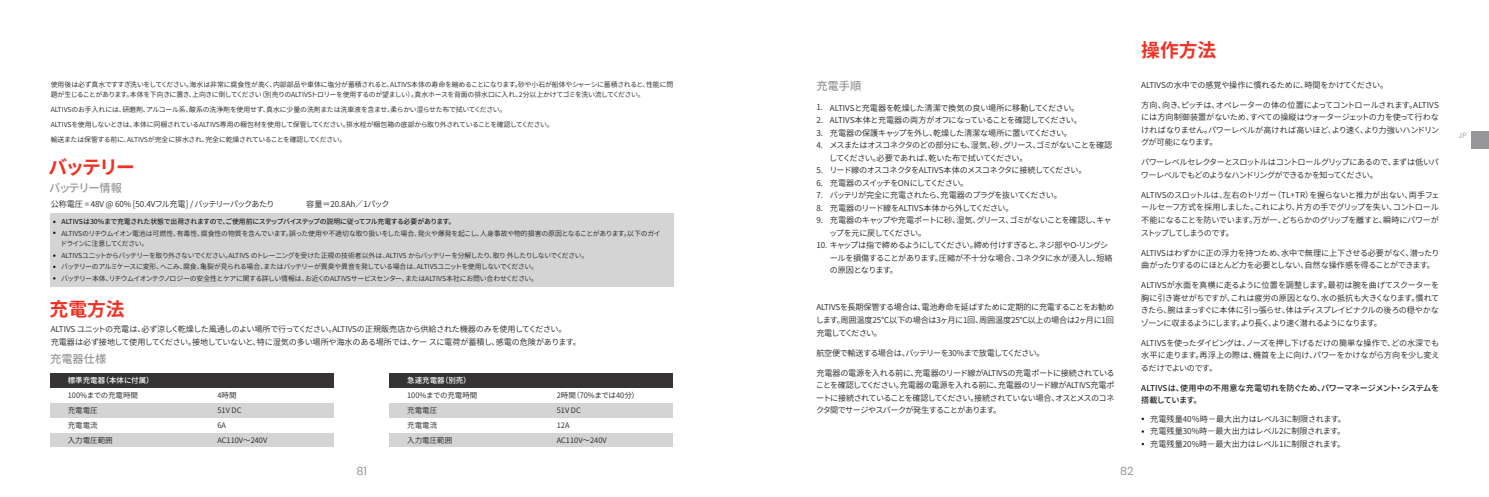
<style>
.page{position:relative;width:1489px;height:497px;background:#fff}
.page>*{position:absolute;margin:0;border:0;box-sizing:border-box;transform-origin:0 0}
.t1{font:700 18.75px "Source Han Sans JP";color:#f03023}
.t2{font:500 11.25px "Source Han Sans JP";color:#969698}
.t3{font:500 11.25px "Source Han Sans JP";letter-spacing:-.12em;color:#969698}
.t4{font:11.25px "Poppins";color:#969698}
.t5{font:8.12px/12.5px "Source Han Sans JP";letter-spacing:-.045em;color:#241f1f;text-align:justify}
.t6{font:8.12px/12.5px "Source Han Sans JP";letter-spacing:-.07em;color:#241f1f}
.t7{font:500 8.12px/12.5px "Source Han Sans JP";letter-spacing:-.015em;color:#241f1f}
.t8{font:8.12px "Source Han Sans JP";letter-spacing:-.02em;color:#241f1f}
.t9{font:8.12px "Source Han Sans JP";letter-spacing:-.075em;color:#241f1f}
.t10{font:8.12px/12.5px "Source Han Sans CN";color:#241f1f;text-align:justify}
.t11{font:8.12px "Source Han Sans JP";letter-spacing:-.01em;color:#241f1f}
.t12{font:7.5px/15px "Source Han Sans JP";color:#241f1f}
.t13{font:500 7.5px "Source Han Sans JP";color:#fff}
.t14{font:300 7.5px "Poppins";color:#969698}
.t15{font:6.88px/14.8px "Source Han Sans JP";letter-spacing:-.035em;color:#241f1f}
.t16{font:6.88px/11.9px "Source Han Sans JP";letter-spacing:-.06em;color:#241f1f}
.t17{font:500 6.88px "Source Han Sans JP";letter-spacing:-.04em;color:#241f1f}
.s1{font-family:"Source Han Sans CN"}
</style>
<div class="page">
<div style="left:50px;top:213px;width:623px;height:73px;background:#d5d4d5"></div>
<div style="left:50px;top:373px;width:284px;height:14px;background:#353334"></div>
<div style="left:50px;top:402px;width:284px;height:15px;background:#d5d4d5"></div>
<div style="left:50px;top:432px;width:284px;height:14px;background:#d5d4d5"></div>
<div style="left:389px;top:373px;width:284px;height:14px;background:#353334"></div>
<div style="left:389px;top:402px;width:284px;height:15px;background:#d5d4d5"></div>
<div style="left:389px;top:432px;width:284px;height:14px;background:#d5d4d5"></div>
<div style="left:1470px;top:131px;width:18px;height:18px;background:#969698"></div>
<p class="t15" style="left:51px;top:79px;width:624px;line-height:10.6px">使用後は必ず真水ですすぎ洗いをしてください。海水は非常に腐食性が高く、内部部品や車体に塩分が蓄積されると、ALTIVS本体の寿命を縮めることになります。砂や小石が船体やシャーシに蓄積されると、性能に問題が生じることがあります。本体を下向きに置き、上向きに倒してください（別売りのALTIVSトロリーを使用するのが望ましい）。真水ホースを背面の排水口に入れ、2分以上かけてゴミを洗い流してください。</p>
<p class="t15" style="left:51px;top:102px;width:504px">ALTIVSのお手入れには、研磨剤、アルコール系、酸系の洗浄剤を使用せず、真水に少量の洗剤または洗車液を含ませ、柔らかい湿らせた布で拭いてください。<br>ALTIVSを使用しないときは、本体に同梱されているALTIVS専用の梱包材を使用して保管してください。排水栓が梱包箱の底部から取り外されていることを確認してください。輸送または保管する前に、ALTIVSが完全に排水され、完全に乾燥されていることを確認してください。</p>
<h1 class="t1" style="left:48px;top:156px;width:88px">バッテリー</h1>
<h2 class="t3" style="left:49px;top:181px;width:74px">バッテリー情報</h2>
<p class="t5" style="left:51px;top:197px;width:225px">公称電圧 = 48V @ 60% [50.4Vフル充電] / バッテリーパックあたり</p>
<p class="t11" style="left:306px;top:199px;width:85px">容量＝20.8Ah／1パック</p>
<p class="t17" style="left:61px;top:218px;width:395px">ALTIVSは30%まで充電された状態で出荷されますので、ご使用前にステップバイステップの説明に従ってフル充電する必要があります。</p>
<p class="t15" style="left:61px;top:229px;width:601px;line-height:9.4px">ALTIVSのリチウムイオン電池は可燃性、有毒性、腐食性の物質を含んでいます。誤った使用や不適切な取り扱いをした場合、発火や爆発を起こし、人身事故や物的損害の原因となることがあります。以下のガイドラインに注意してください。</p>
<p class="t16" style="left:61px;top:249px;width:528px">ALTIVSユニットからバッテリーを取り外さないでください。ALTIVS のトレーニングを受けた正規の技術者以外は、ALTIVS からバッテリーを分解したり、取り 外したりしないでください。バッテリーのアルミケースに変形、へこみ、腐食、亀裂が見られる場合、またはバッテリーが異臭や異音を発している場合は、ALTIVSユニットを使用しないでください。<br>バッテリー本体、リチウムイオンテクノロジーの安全性とケアに関する詳しい情報は、お近くのALTIVSサービスセンター、またはALTIVS本社にお問い合わせください。</p>
<h1 class="t1" style="left:50px;top:298px;width:76px">充電方法</h1>
<p class="t5" style="left:51px;top:322px;width:531px">ALTIVS ユニットの充電は、必ず涼しく乾燥した風通しのよい場所で行ってください。ALTIVSの正規販売店から供給された機器のみを使用してください。<br>充電器は必ず接地して使用してください。接地していないと、特に湿気の多い場所や海水のある場所では、ケー スに電荷が蓄積し、感電の危険があります。</p>
<h2 class="t2" style="left:50px;top:352px;width:58px">充電器仕様</h2>
<p class="t13" style="left:68px;top:375px;width:87px">標準充電器（本体に付属）</p>
<p class="t12" style="left:68px;top:387px;width:72px">100%までの充電時間充電電圧<br>充電電流<br>入力電圧範囲</p>
<p class="t12" style="left:217px;top:387px;width:51px">4時間<br>51V DC<br>6A<br>AC110V～240V</p>
<p class="t13" style="left:407px;top:375px;width:65px">急速充電器（別売）</p>
<p class="t12" style="left:407px;top:387px;width:72px">100%までの充電時間充電電圧<br>充電電流<br>入力電圧範囲</p>
<p class="t12" style="left:557px;top:387px;width:84px">2時間（70%までは40分）<br>51V DC<br>12A<br>AC110V～240V</p>
<h2 class="t2" style="left:816px;top:79px;width:46px">充電手順</h2>
<p class="t5" style="left:829px;top:101px;width:285px;text-align:left">ALTIVSと充電器を乾燥した清潔で換気の良い場所に移動してください。<br>ALTIVS本体と充電器の両方がオフになっていることを確認してください。<br>充電器の保護キャップを外し、乾燥した清潔な場所に置いてください。<br>メスまたはオスコネクタのどの部分にも、湿気、砂、グリース、ゴミがないことを確認してください。必要であれば、乾いた布で拭いてください。<br>リード線のオスコネクタをALTIVS本体のメスコネクタに接続してください。<br>充電器のスイッチをONにしてください。<br>バッテリが完全に充電されたら、充電器のプラグを抜いてください。<br>充電器のリード線をALTIVS本体から外してください。<br>充電器のキャップや充電ポートに砂、湿気、グリース、ゴミがないことを確認し、キャップを元に戻してください。</p>
<p class="t5" style="left:829px;top:239px;width:284px;text-align:left;text-indent:-13px"><span class="s1">10.</span> キャップは指で締めるようにしてください。締め付けすぎると、ネジ部やO-リングシールを損傷することがあります。圧縮が不十分な場合、コネクタに水が浸入し、短絡の原因となります。</p>
<p class="t10" style="left:816px;top:101px;width:8px">1.<br>2.<br>3.<br>4.</p>
<p class="t10" style="left:816px;top:164px;width:8px">5.<br>6.<br>7.<br>8.<br>9.</p>
<p class="t5" style="left:815px;top:301px;width:300px">ALTIVSを長期保管する場合は、電池寿命を延ばすために定期的に充電することをお勧めします。周囲温度25℃以下の場合は3ヶ月に1回、周囲温度25℃以上の場合は2ヶ月に1回充電してください。</p>
<p class="t9" style="left:816px;top:347px;width:230px">航空便で輸送する場合は、バッテリーを30%まで放電してください。</p>
<p class="t5" style="left:815px;top:366px;width:300px">充電器の電源を入れる前に、充電器のリード線がALTIVSの充電ポートに接続されていることを確認してください。充電器の電源を入れる前に、充電器のリード線がALTIVS充電ポートに接続されていることを確認してください。接続されていない場合、オスとメスのコネクタ間でサージやスパークが発生することがあります。</p>
<h2 class="t4" style="left:356px;top:464px;width:12px">81</h2>
<h2 class="t4" style="left:1119px;top:464px;width:15px">82</h2>
<h1 class="t1" style="left:1141px;top:39px;width:76px">操作方法</h1>
<p class="t8" style="left:1141px;top:80px;width:248px">ALTIVSの水中での感覚や操作に慣れるために、時間をかけてください。</p>
<p class="t5" style="left:1141px;top:99px;width:299px">方向、向き、ピッチは、オペレーターの体の位置によってコントロールされます。ALTIVSには方向制御装置がないため、すべての操縦はウォータージェットの力を使って行わなければなりません。パワーレベルが高ければ高いほど、より速く、より力強いハンドリングが可能になります。</p>
<p class="t6" style="left:1140px;top:156px;width:299px">パワーレベルセレクターとスロットルはコントロールグリップにあるので、まずは低いパワーレベルでもどのようなハンドリングができるかを知ってください。</p>
<p class="t5" style="left:1140px;top:189px;width:300px">ALTIVSのスロットルは、左右のトリガー（TL+TR）を握らないと推力が出ない、両手フェールセーフ方式を採用しました。これにより、片方の手でグリップを失い、コントロール不能になることを防いでいます。万が一、どちらかのグリップを離すと、瞬時にパワーがストップしてしまうのです。</p>
<p class="t5" style="left:1141px;top:246px;width:300px">ALTIVSはわずかに正の浮力を持つため、水中で無理に上下させる必要がなく、潜ったり曲がったりするのにほとんど力を必要としない、自然な操作感を得ることができます。</p>
<p class="t5" style="left:1140px;top:279px;width:300px">ALTIVSが水面を真横に走るように位置を調整します。最初は腕を曲げてスクーターを胸に引き寄せがちですが、これは疲労の原因となり、水の抵抗も大きくなります。慣れてきたら、腕はまっすぐに本体に引っ張らせ、体はディスプレイビナクルの後ろの穏やかなゾーンに収まるようにします。より長く、より速く潜れるようになります。</p>
<p class="t5" style="left:1140px;top:336px;width:300px">ALTIVSを使ったダイビングは、ノーズを押し下げるだけの簡単な操作で、どの水深でも水平に走ります。再浮上の際は、機首を上に向け、パワーをかけながら方向を少し変えるだけでよいのです。</p>
<p class="t7" style="left:1141px;top:381px;width:299px">ALTIVSは、使用中の不用意な充電切れを防ぐため、パワーマネージメント・システムを搭載しています。</p>
<p class="t5" style="left:1150px;top:412px;width:197px">充電残量40％時－最大出力はレベル3に制限されます。充電残量30%時－最大出力はレベル2に制限されます。充電残量20%時－最大出力はレベル1に制限されます。</p>
<p class="t14" style="left:1458px;top:130px;width:9px">JP</p>
</div>
